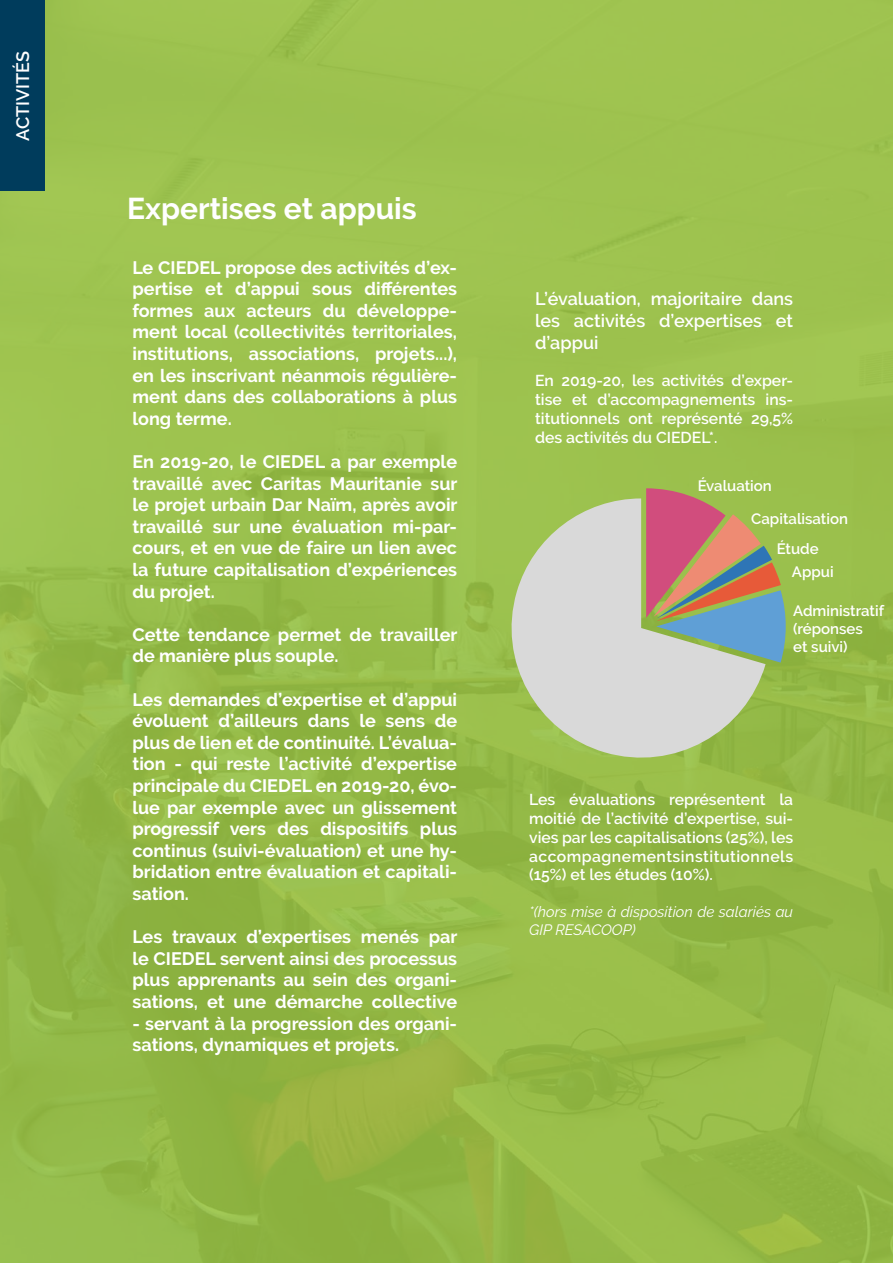
<style>
.page{position:relative;width:893px;height:1263px;background:#fff}
.page>*{position:absolute;margin:0;border:0;box-sizing:border-box;transform-origin:0 0}
.t1{font:700 30px "Raleway";color:#fff}
.t2{font:700 18px/21.6px "Raleway";color:#fff;text-align:justify}
.t3{font:600 18px/21.6px "Raleway";color:#fff;text-align:justify}
.t4{font:600 15.75px/18.9px "Raleway";color:#fff;text-align:justify}
.t5{font:600 15px/18px "Raleway";color:#fff;text-align:center}
.t6{font:italic 15px/18px "Raleway";color:#fff}
</style>
<div class="page">
<div style="left:0;top:0;width:893px;height:1263px;background:linear-gradient(to right,#97bc4a,#9abe4a)"></div>
<div style="left:0;top:0;width:44px;height:191px;background:#003c5c"></div>
<svg style="left:646px;top:488px;width:141px;height:175px;background:#91a972"></svg>
<svg style="left:497px;top:498px;width:269px;height:267px;background:#bebda1"></svg>
<p class="t3" style="left:12px;top:141px;width:91px;rotate:-90deg">ACTIVITÉS</p>
<h1 class="t1" style="left:127px;top:191px;width:291px">Expertises et appuis</h1>
<p class="t2" style="left:132px;top:256px;width:326px">Le CIEDEL propose des activités d’ex&shy;pertise et d’appui sous différentes formes aux acteurs du développe&shy;ment local (collectivités territoriales, institutions, associations, projets...), en les inscrivant néanmois régulière&shy;ment dans des collaborations à plus long terme.</p>
<p class="t2" style="left:132px;top:451px;width:327px">En 2019-20, le CIEDEL a par exemple travaillé avec Caritas Mauritanie sur le projet urbain Dar Naïm, après avoir travaillé sur une évaluation mi-par&shy;cours, et en vue de faire un lien avec la future capitalisation d’expériences du projet.</p>
<p class="t2" style="left:132px;top:624px;width:327px">Cette tendance permet de travailler de manière plus souple.</p>
<p class="t2" style="left:132px;top:688px;width:326px">Les demandes d’expertise et d’appui évoluent d’ailleurs dans le sens de plus de lien et de continuité. L’évalua&shy;tion - qui reste l’activité d’expertise principale du CIEDEL en 2019-20, évo&shy;lue par exemple avec un glissement progressif vers des dispositifs plus continus (suivi-évaluation) et une hy&shy;bridation entre évaluation et capitali&shy;sation.</p>
<p class="t2" style="left:132px;top:926px;width:327px">Les travaux d’expertises menés par le CIEDEL servent ainsi des processus plus apprenants au sein des organi&shy;sations, et une démarche collective</p>
<p class="t2" style="left:132px;top:1012px;width:326px">- servant à la progression des organi&shy;sations, dynamiques et projets.</p>
<p class="t3" style="left:535px;top:288px;width:260px">L’évaluation, majoritaire dans les activités d’expertises et d’appui</p>
<p class="t4" style="left:535px;top:371px;width:260px">En 2019-20, les activités d’exper&shy;tise et d’accompagnements ins&shy;titutionnels ont représenté 29,5% des activités du CIEDEL*.</p>
<p class="t5" style="left:698px;top:476px;width:76px">Évaluation</p>
<p class="t5" style="left:751px;top:505px;width:98px;line-height:29.1px">Capitalisation<br>Étude</p>
<p class="t5" style="left:792px;top:563px;width:43px">Appui</p>
<p class="t5" style="left:793px;top:602px;width:92px;text-align:left">Administratif (réponses<br>et suivi)</p>
<p class="t4" style="left:529px;top:790px;width:266px">Les évaluations représentent la moitié de l’activité d’expertise, sui&shy;vies par les capitalisations (25%), les accompagnementsinstitutionnels (15%) et les études (10%).</p>
<p class="t6" style="left:529px;top:903px;width:266px">*(hors mise à disposition de salariés au<br>GIP RESACOOP)</p>
</div>
